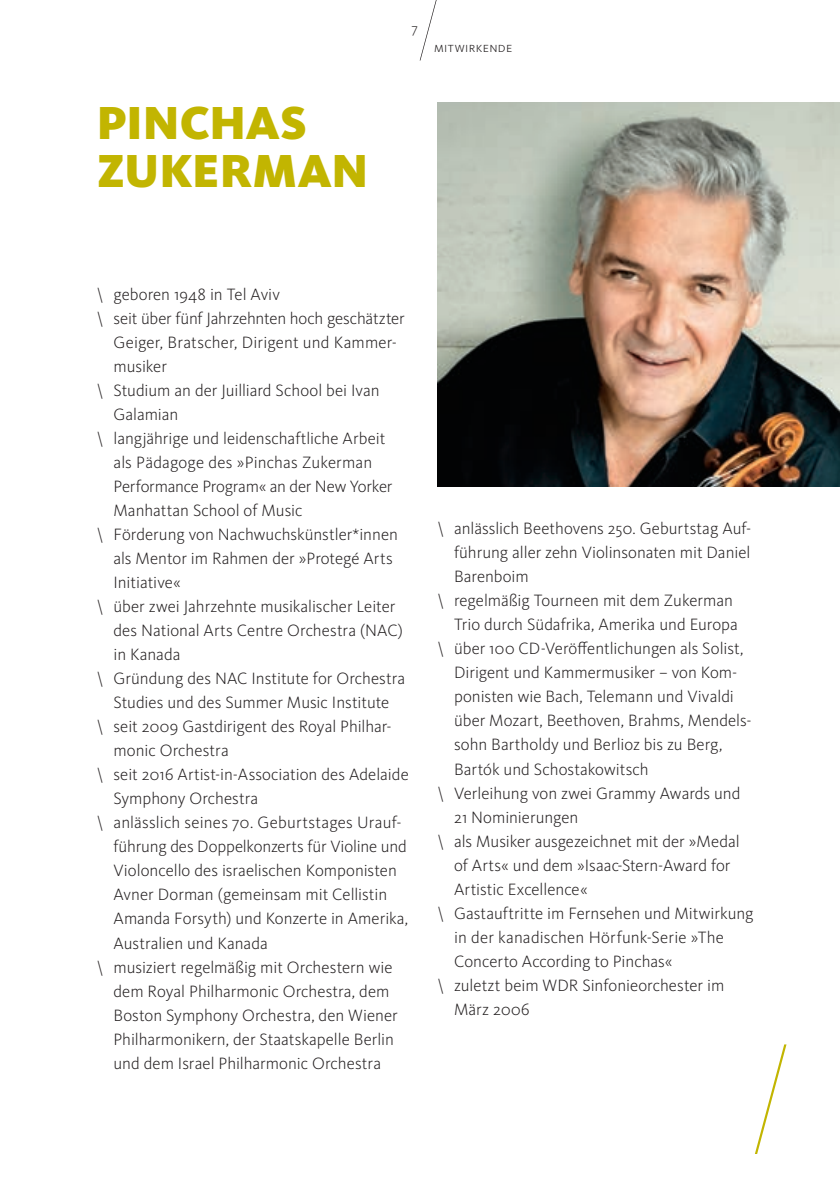
<style>
.page{position:relative;width:840px;height:1191px;background:#fff}
.page>*{position:absolute;margin:0;border:0;box-sizing:border-box;transform-origin:0 0}
.t1{font:900 48px/48px "WDR Sans";letter-spacing:-.005em;color:#c2b501}
.t2{font:300 17px "WDR Sans";color:#231f20}
.t3{font:300 17px "WDR Sans";letter-spacing:-.02em;color:#231f20}
.t4{font:300 14px "WDR Sans";letter-spacing:.03em;color:#231f20}
</style>
<div class="page">
<svg style="left:419px;top:0;width:18px;height:61px"></svg>
<svg style="left:755px;top:1044px;width:31px;height:110px"></svg>
<img style="left:437px;top:102px;width:402px;height:384px">
<h1 class="t1" style="left:97px;top:98px;width:273px">PINCHAS<br>ZUKERMAN</h1>
<p class="t4" style="left:411px;top:20px;width:8px">7</p>
<p class="t4" style="left:434px;top:39px;width:80px">mitwirkende</p>
<p class="t2" style="left:96px;top:284px;width:185px">\ geboren 1948 in Tel Aviv</p>
<p class="t2" style="left:96px;top:308px;width:309px">\ seit über fünf Jahrzehnten hoch geschätzter</p>
<p class="t2" style="left:113px;top:332px;width:285px">Geiger, Bratscher, Dirigent und Kammer-</p>
<p class="t2" style="left:113px;top:356px;width:55px">musiker</p>
<p class="t2" style="left:96px;top:380px;width:285px">\ Studium an der Juilliard School bei Ivan</p>
<p class="t2" style="left:113px;top:404px;width:66px">Galamian</p>
<p class="t2" style="left:96px;top:428px;width:290px">\ langjährige und leidenschaftliche Arbeit</p>
<p class="t2" style="left:113px;top:452px;width:260px">als Pädagoge des »Pinchas Zukerman</p>
<p class="t3" style="left:113px;top:476px;width:280px">Performance Program« an der New Yorker</p>
<p class="t2" style="left:113px;top:500px;width:190px">Manhattan School of Music</p>
<p class="t2" style="left:96px;top:524px;width:303px">\ Förderung von Nachwuchskünstler*innen</p>
<p class="t2" style="left:113px;top:548px;width:280px">als Mentor im Rahmen der »Protegé Arts</p>
<p class="t2" style="left:113px;top:572px;width:69px">Initiative«</p>
<p class="t2" style="left:96px;top:596px;width:300px">\ über zwei Jahrzehnte musikalischer Leiter</p>
<p class="t2" style="left:113px;top:620px;width:291px">des National Arts Centre Orchestra (NAC)</p>
<p class="t2" style="left:113px;top:644px;width:68px">in Kanada</p>
<p class="t2" style="left:96px;top:668px;width:310px">\ Gründung des NAC Institute for Orchestra</p>
<p class="t2" style="left:113px;top:692px;width:277px">Studies und des Summer Music Institute</p>
<p class="t2" style="left:96px;top:716px;width:296px">\ seit 2009 Gastdirigent des Royal Philhar-</p>
<p class="t2" style="left:113px;top:740px;width:117px">monic Orchestra</p>
<p class="t2" style="left:96px;top:764px;width:313px">\ seit 2016 Artist-in-Association des Adelaide</p>
<p class="t2" style="left:113px;top:788px;width:146px">Symphony Orchestra</p>
<p class="t2" style="left:96px;top:812px;width:306px">\ anlässlich seines 70. Geburtstages Urauf-</p>
<p class="t2" style="left:113px;top:836px;width:295px">führung des Doppelkonzerts für Violine und</p>
<p class="t2" style="left:113px;top:860px;width:285px">Violoncello des israelischen Komponisten</p>
<p class="t2" style="left:113px;top:884px;width:275px">Avner Dorman (gemeinsam mit Cellistin</p>
<p class="t2" style="left:113px;top:908px;width:296px">Amanda Forsyth) und Konzerte in Amerika,</p>
<p class="t2" style="left:113px;top:932px;width:156px">Australien und Kanada</p>
<p class="t2" style="left:96px;top:956px;width:297px">\ musiziert regelmäßig mit Orchestern wie</p>
<p class="t2" style="left:113px;top:980px;width:277px">dem Royal Philharmonic Orchestra, dem</p>
<p class="t2" style="left:113px;top:1004px;width:286px">Boston Symphony Orchestra, den Wiener</p>
<p class="t2" style="left:113px;top:1028px;width:282px">Philharmonikern, der Staatskapelle Berlin</p>
<p class="t2" style="left:113px;top:1052px;width:269px">und dem Israel Philharmonic Orchestra</p>
<p class="t2" style="left:437px;top:518px;width:315px">\ anlässlich Beethovens 250. Geburtstag Auf-</p>
<p class="t2" style="left:454px;top:542px;width:298px">führung aller zehn Violinsonaten mit Daniel</p>
<p class="t2" style="left:454px;top:566px;width:76px">Barenboim</p>
<p class="t2" style="left:437px;top:590px;width:297px">\ regelmäßig Tourneen mit dem Zukerman</p>
<p class="t2" style="left:454px;top:614px;width:285px">Trio durch Südafrika, Amerika und Europa</p>
<p class="t2" style="left:437px;top:638px;width:308px">\ über 100 CD-Veröffentlichungen als Solist,</p>
<p class="t2" style="left:454px;top:662px;width:285px">Dirigent und Kammermusiker – von Kom-</p>
<p class="t2" style="left:454px;top:686px;width:281px">ponisten wie Bach, Telemann und Vivaldi</p>
<p class="t2" style="left:454px;top:710px;width:299px">über Mozart, Beethoven, Brahms, Mendels-</p>
<p class="t2" style="left:454px;top:734px;width:270px">sohn Bartholdy und Berlioz bis zu Berg,</p>
<p class="t2" style="left:454px;top:758px;width:196px">Bartók und Schostakowitsch</p>
<p class="t2" style="left:437px;top:782px;width:305px">\ Verleihung von zwei Grammy Awards und</p>
<p class="t2" style="left:454px;top:806px;width:126px">21 Nominierungen</p>
<p class="t2" style="left:437px;top:830px;width:304px">\ als Musiker ausgezeichnet mit der »Medal</p>
<p class="t2" style="left:454px;top:854px;width:278px">of Arts« und dem »Isaac-Stern-Award for</p>
<p class="t2" style="left:454px;top:878px;width:135px">Artistic Excellence«</p>
<p class="t2" style="left:437px;top:902px;width:318px">\ Gastauftritte im Fernsehen und Mitwirkung</p>
<p class="t2" style="left:454px;top:926px;width:271px">in der kanadischen Hörfunk-Serie »The</p>
<p class="t2" style="left:454px;top:950px;width:220px">Concerto According to Pinchas«</p>
<p class="t2" style="left:437px;top:974px;width:288px">\ zuletzt beim WDR Sinfonieorchester im</p>
<p class="t2" style="left:454px;top:998px;width:77px">März 2006</p>
</div>
